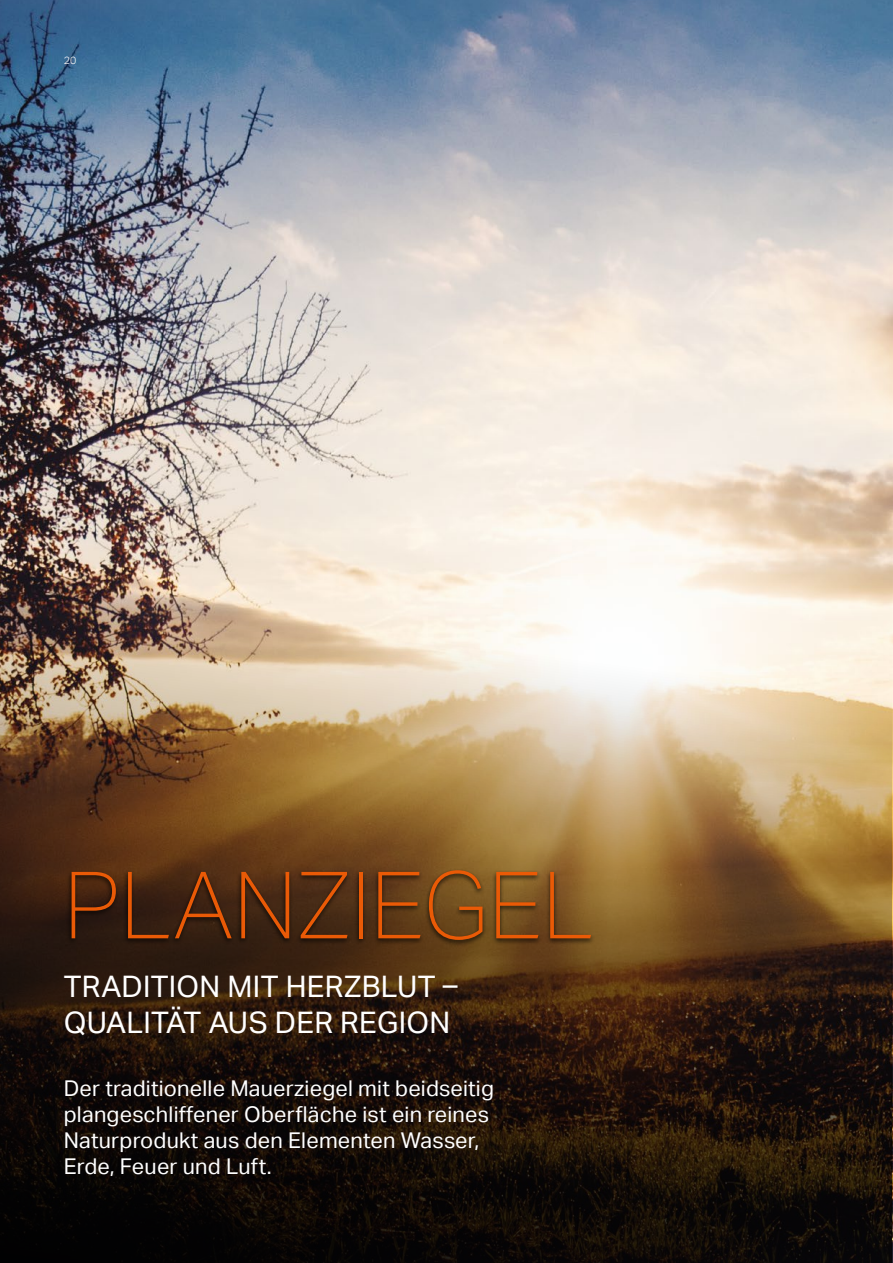
<style>
.page{position:relative;width:893px;height:1263px;background:#fff}
.page>*{position:absolute;margin:0;border:0;box-sizing:border-box;transform-origin:0 0}
.t1{font:100 93px "Aktiv Grotesk";color:#ea5a06}
.t2{font:29.7px/35.5px "Aktiv Grotesk";letter-spacing:.01em;color:#fff}
.t3{font:21.75px/26.1px "Aktiv Grotesk";letter-spacing:.01em;color:#fff}
.t4{font:300 10.5px "Aktiv Grotesk";color:#fff}
</style>
<div class="page">
<img style="left:0;top:0;width:891px;height:1263px">
<div style="left:66px;top:868px;width:529px;height:79px;background:#000;opacity:.75"></div>
<p class="t4" style="left:64px;top:54px;width:14px">20</p>
<h1 class="t1" style="left:64px;top:853px;width:531px">PLANZIEGEL</h1>
<h2 class="t2" style="left:64px;top:969px;width:395px">TRADITION MIT HERZBLUT –<br>QUALITÄT AUS DER REGION</h2>
<p class="t3" style="left:64px;top:1075px;width:432px">Der traditionelle Mauerziegel mit beidseitig plangeschliffener Oberfläche ist ein reines Naturprodukt aus den Elementen Wasser, Erde, Feuer und Luft.</p>
</div>
